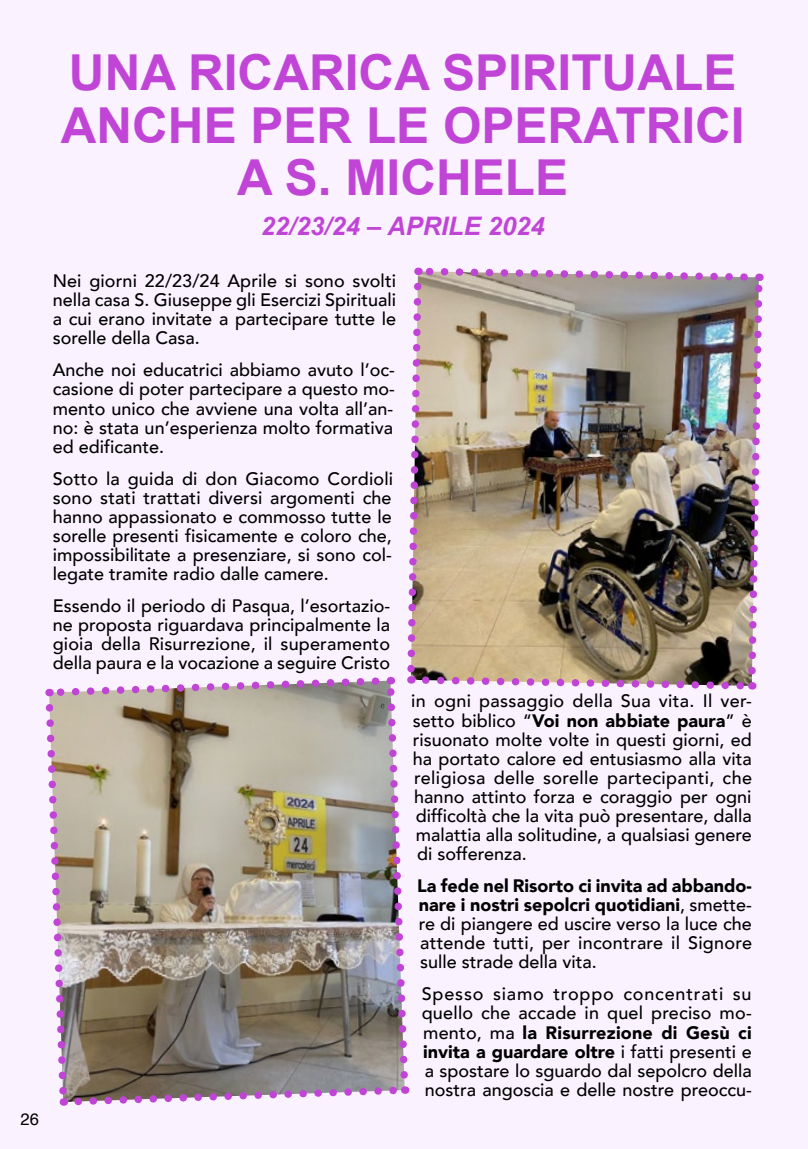
<style>
.page{position:relative;width:808px;height:1149px;background:#fff}
.page>*{position:absolute;margin:0;border:0;box-sizing:border-box;transform-origin:0 0}
.t1{font:700 49.5px/52.5px "Arial";color:#c045d6;text-align:center}
.t2{font:italic 700 25.5px "Arial";color:#c045d6}
.t3{font:500 18px/19px "Avenir";color:#000;text-align:justify}
.t4{font:16.5px "Helvetica";color:#000}
.s1{font-weight:900}
</style>
<div class="page">
<div style="left:0;top:0;width:808px;height:1148px;background:#fbf2ff"></div>
<img style="left:45px;top:267px;width:719px;height:839px">
<h1 class="t1" style="left:61px;top:48px;width:685px">UNA RICARICA SPIRITUALE<br>ANCHE PER LE OPERATRICI<br>A S. MICHELE</h1>
<h2 class="t2" style="left:261px;top:209px;width:285px">22/23/24 – APRILE 2024</h2>
<p class="t3" style="left:53px;top:270px;width:345px">Nei giorni 22/23/24 Aprile si sono svolti nella casa S. Giuseppe gli Esercizi Spirituali a cui erano invitate a partecipare tutte le sorelle della Casa.</p>
<p class="t3" style="left:53px;top:359px;width:344px">Anche noi educatrici abbiamo avuto l’oc&shy;casione di poter partecipare a questo mo&shy;mento unico che avviene una volta all’an&shy;no: è stata un’esperienza molto formativa ed edificante.</p>
<p class="t3" style="left:53px;top:467px;width:342px">Sotto la guida di don Giacomo Cordioli sono stati trattati diversi argomenti che hanno appassionato e commosso tutte le sorelle presenti fisicamente e coloro che, impossibilitate a presenziare, si sono col&shy;legate tramite radio dalle camere.</p>
<p class="t3" style="left:53px;top:595px;width:339px">Essendo il periodo di Pasqua, l’esortazio&shy;ne proposta riguardava principalmente la gioia della Risurrezione, il superamento della paura e la vocazione a seguire Cristo</p>
<p class="t4" style="left:21px;top:1105px;width:20px">26</p>
<p class="t3" style="left:411px;top:690px;width:342px">in ogni passaggio della Sua vita. Il ver&shy;setto biblico “<span class="s1">Voi non abbiate paura</span>” è risuonato molte volte in questi giorni, ed ha portato calore ed entusiasmo alla vita religiosa delle sorelle partecipanti, che hanno attinto forza e coraggio per ogni difficoltà che la vita può presentare, dalla malattia alla solitudine, a qualsiasi genere di sofferenza.</p>
<p class="t3" style="left:417px;top:875px;width:336px"><span class="s1">La fede nel Risorto ci invita ad abbando&shy;nare i nostri sepolcri quotidiani</span>, smette&shy;re di piangere ed uscire verso la luce che attende tutti, per incontrare il Signore sulle strade della vita.</p>
<p class="t3" style="left:422px;top:983px;width:332px">Spesso siamo troppo concentrati su quello che accade in quel preciso mo&shy;mento, ma <span class="s1">la Risurrezione di Gesù ci invita a guardare oltre</span> i fatti presenti e a spostare lo sguardo dal sepolcro della nostra angoscia e delle nostre preoccu-</p>
</div>
